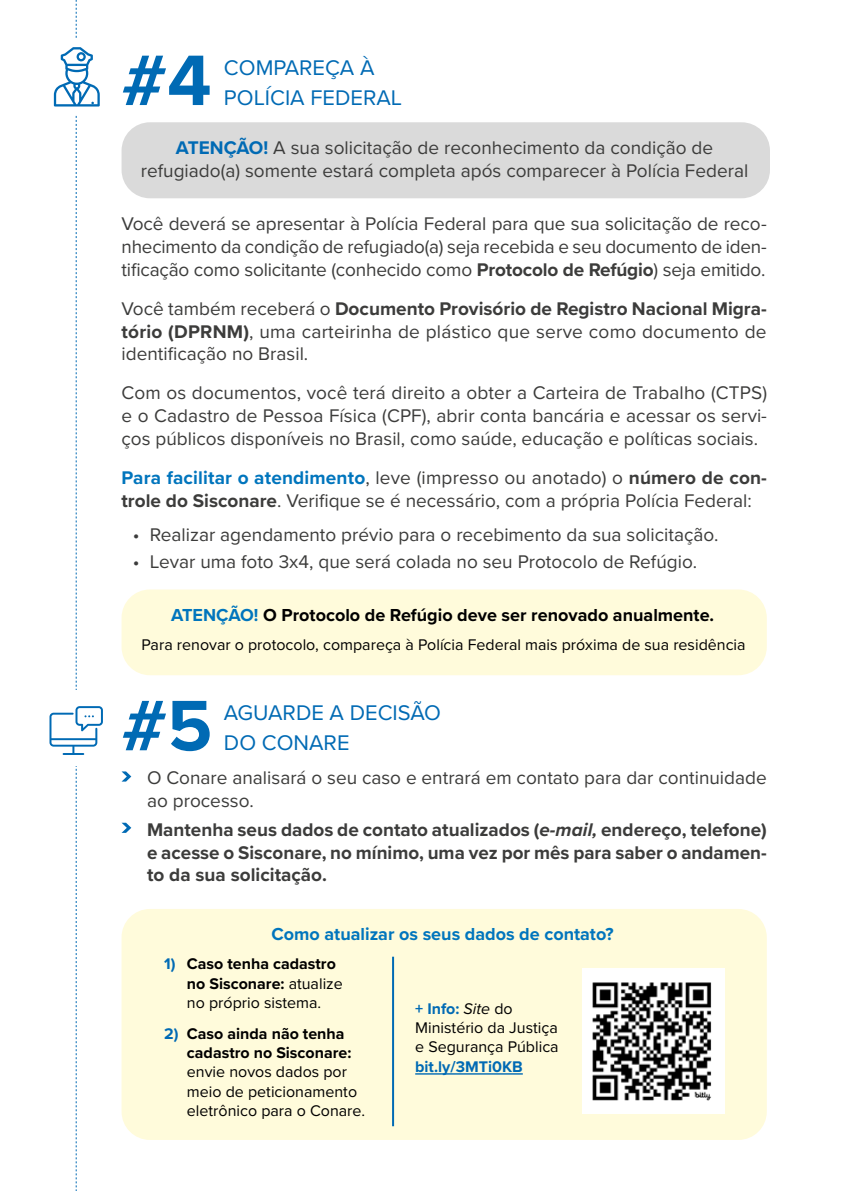
<style>
.page{position:relative;width:842px;height:1191px;background:#fff}
.page>*{position:absolute;margin:0;border:0;box-sizing:border-box;transform-origin:0 0}
.t1{font:700 74px "Proxima Nova";color:#006ab4}
.t2{font:22px/30px "Proxima Nova";color:#006ab4}
.t3{font:19px/22.8px "Proxima Nova";color:#3c3c3b;text-align:justify}
.t4{font:700 19px/22.8px "Proxima Nova";color:#3c3c3b;text-align:justify}
.t5{font:700 18px "Proxima Nova";color:#000}
.t6{font:700 18px "Proxima Nova";color:#0075bd}
.t7{font:16px/19.2px "Proxima Nova";color:#000}
.t8{font:700 16px/19.2px "Proxima Nova";color:#000}
.t9{font:700 16px "Proxima Nova";color:#006ab4}
.s1{font-weight:700;color:#006ab4}
.s2{font-weight:700}
.s3{font-weight:700;color:#0075bd}
.s4{color:#0075bd}
.s5{font-style:italic}
.s6{color:#006ab4}
.s7{font-weight:400}
</style>
<div class="page">
<svg style="left:122px;top:771px;width:9px;height:10px"></svg>
<svg style="left:122px;top:822px;width:9px;height:11px"></svg>
<div style="left:122px;top:122px;width:648px;height:76px;background:#dadada;border-radius:28px"></div>
<div style="left:122px;top:589px;width:645px;height:86px;background:#fffbdb;border-radius:28px"></div>
<svg style="left:49px;top:0;width:54px;height:1191px"></svg>
<div style="left:122px;top:909px;width:645px;height:231px;background:#fffbdb;border-radius:28px"></div>
<hr style="left:415px;top:1073px;width:108px;height:1px;background:#006ab4">
<img style="left:582px;top:969px;width:142px;height:145px">
<hr style="left:392px;top:956px;width:2px;height:170px;background:#006ab4">
<h1 class="t1" style="left:122px;top:25px;width:91px">#4</h1>
<p class="t2" style="left:224px;top:52px;width:180px">COMPAREÇA À<br>POLÍCIA FEDERAL</p>
<p class="t3" style="left:141px;top:136px;width:609px;text-align:center"><span class="s1">ATENÇÃO!</span> A sua solicitação de reconhecimento da condição de refugiado(a) somente estará completa após comparecer à Polícia Federal</p>
<p class="t3" style="left:122px;top:212px;width:647px">Você deverá se apresentar à Polícia Federal para que sua solicitação de reco&shy;nhecimento da condição de refugiado(a) seja recebida e seu documento de iden&shy;tificação como solicitante (conhecido como <span class="s2">Protocolo de Refúgio</span>) seja emitido.</p>
<p class="t3" style="left:122px;top:296px;width:647px">Você também receberá o <span class="s2">Documento Provisório de Registro Nacional Migra&shy;tório (DPRNM)</span>, uma carteirinha de plástico que serve como documento de identificação no Brasil.</p>
<p class="t3" style="left:122px;top:381px;width:647px">Com os documentos, você terá direito a obter a Carteira de Trabalho (CTPS) e o Cadastro de Pessoa Física (CPF), abrir conta bancária e acessar os servi&shy;ços públicos disponíveis no Brasil, como saúde, educação e políticas sociais.</p>
<p class="t3" style="left:122px;top:465px;width:647px"><span class="s3">Para facilitar o atendimento</span>, leve (impresso ou anotado) o <span class="s2">número de con&shy;trole do Sisconare</span>. Verifique se é necessário, com a própria Polícia Federal:</p>
<p class="t3" style="left:133px;top:523px;width:587px">• Realizar agendamento prévio para o recebimento da sua solicitação.</p>
<p class="t3" style="left:133px;top:549px;width:566px">• Levar uma foto 3x4, que será colada no seu Protocolo de Refúgio.</p>
<p class="t5" style="left:171px;top:601px;width:545px"><span class="s4">ATENÇÃO!</span> O Protocolo de Refúgio deve ser renovado anualmente.</p>
<p class="t7" style="left:142px;top:634px;width:606px">Para renovar o protocolo, compareça à Polícia Federal mais próxima de sua residência</p>
<h1 class="t1" style="left:122px;top:670px;width:92px">#5</h1>
<p class="t2" style="left:224px;top:697px;width:218px">AGUARDE A DECISÃO<br>DO CONARE</p>
<p class="t3" style="left:147px;top:766px;width:621px">O Conare analisará o seu caso e entrará em contato para dar continuidade ao processo.</p>
<p class="t4" style="left:147px;top:817px;width:621px">Mantenha seus dados de contato atualizados (<span class="s5">e-mail,</span> endereço, telefone) e acesse o Sisconare, no mínimo, uma vez por mês para saber o andamen&shy;to da sua solicitação.</p>
<p class="t6" style="left:272px;top:920px;width:344px">Como atualizar os seus dados de contato?</p>
<p class="t8" style="left:187px;top:954px;width:157px;text-indent:-23px"><span class="s6">1)</span> Caso tenha cadastro no Sisconare: <span class="s7">atualize no próprio sistema.</span></p>
<p class="t8" style="left:187px;top:1023px;width:166px;text-indent:-23px"><span class="s6">2)</span> Caso ainda não tenha cadastro no Sisconare:</p>
<p class="t7" style="left:187px;top:1061px;width:180px">envie novos dados por meio de peticionamento eletrônico para o Conare.</p>
<p class="t7" style="left:415px;top:998px;width:145px"><span class="s1">+ Info:</span> <span class="s5">Site</span> do<br>Ministério da Justiça e Segurança Pública</p>
<p class="t9" style="left:415px;top:1054px;width:109px">bit.ly/3MTi0KB</p>
</div>
